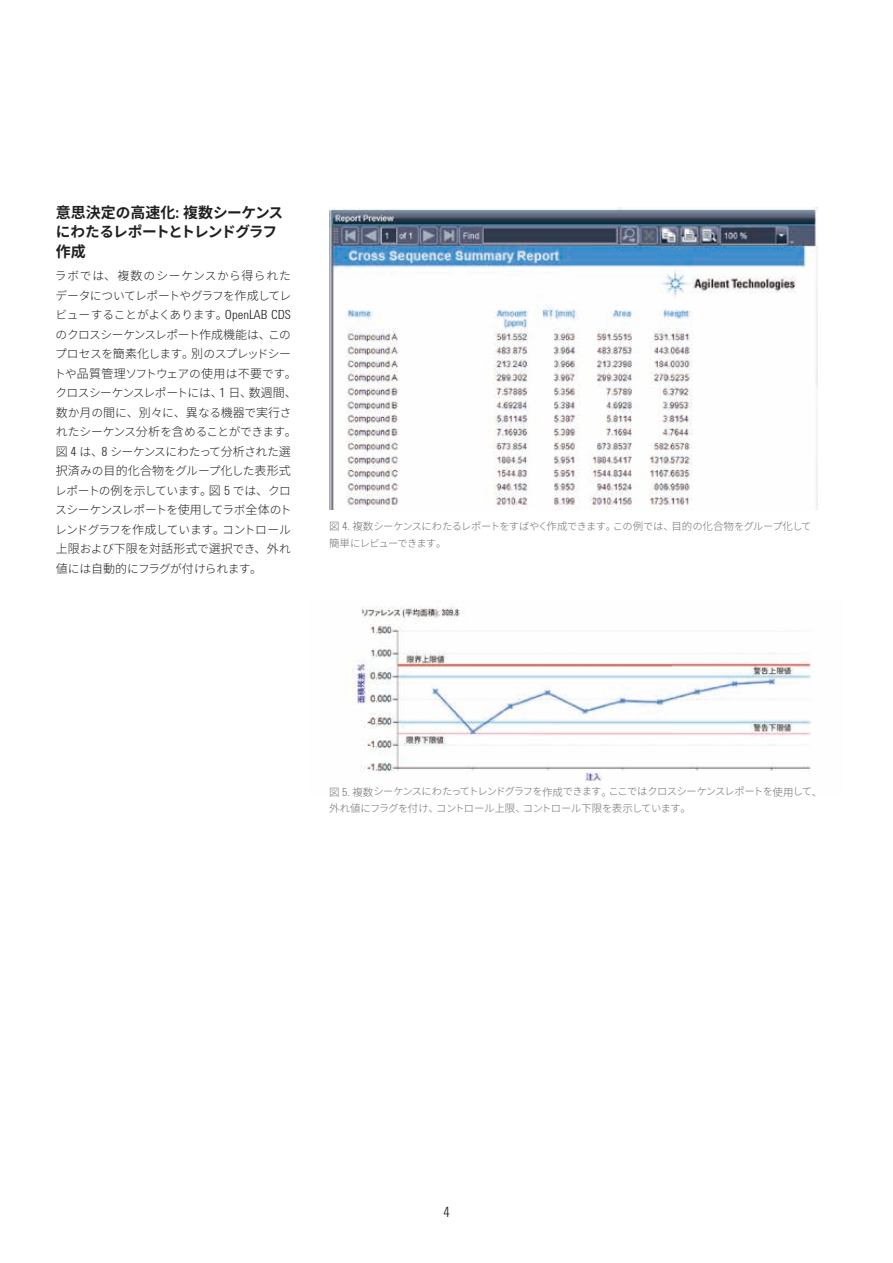
<style>
.page{position:relative;width:893px;height:1263px;background:#fff}
.page>*{position:absolute;margin:0;border:0;box-sizing:border-box;transform-origin:0 0}
.t1{font:700 15px "Noto Sans CJ Kjp";color:#221f20}
.t2{font:700 14.7px "Noto Sans CJ Kjp";letter-spacing:-.065em;color:#221f20}
.t3{font:300 14.55px "Agilent Condensed CFF";color:#221f20}
.t4{font:300 12px "Noto Sans CJ Kjp";letter-spacing:.01em;color:#221f20}
.t5{font:300 11.7px/19.5px "Noto Sans CJ Kjp";letter-spacing:-.045em;color:#221f20}
.t6{font:300 10.35px/16.5px "Noto Sans CJ Kjp";letter-spacing:-.075em;color:#6c6f71}
.s1{font-size:14.7px}
.s2{font-family:"Agilent Condensed CFF";font-size:16.2px}
.s3{font-size:12px}
.s4{font-family:"Agilent Condensed CFF";font-size:12.9px}
.s5{font-size:11.7px}
.s6{font-size:10.5px}
.s7{font-family:"Agilent Condensed CFF";font-size:11.4px}
</style>
<div class="page">
<img style="left:329px;top:207px;width:488px;height:302px">
<img style="left:348px;top:606px;width:463px;height:183px">
<p class="t1" style="left:56px;top:204px;width:229px">意思決定<span class="s1">の</span>高速化<span class="s2">:</span> 複数<span class="s1">シーケンス</span></p>
<p class="t2" style="left:56px;top:224px;width:223px">にわたるレポートとトレンドグラフ</p>
<p class="t1" style="left:56px;top:243px;width:31px">作成</p>
<p class="t5" style="left:54px;top:266px;width:244px">ラボでは<span class="s3">、複数</span>のシーケンスから<span class="s3">得</span>られたデータについてレポートやグラフを<span class="s3">作成</span>してレビューすることがよくあります<span class="s3">。</span><span class="s4">OpenLAB CDS</span>のクロスシーケンスレポート<span class="s3">作成機能</span>は<span class="s3">、</span>このプロセスを<span class="s3">簡素化</span>します<span class="s3">。別</span>のスプレッドシートや<span class="s3">品質管理</span>ソフトウェアの<span class="s3">使用</span>は<span class="s3">不要</span>です<span class="s3">。</span>クロスシーケンスレポートには<span class="s3">、</span><span class="s4">1</span> <span class="s3">日、数週間、</span></p>
<p class="t4" style="left:56px;top:406px;width:237px">数<span class="s5">か</span>月<span class="s5">の</span>間<span class="s5">に</span>、別々<span class="s5">に</span>、異<span class="s5">なる</span>機器<span class="s5">で</span>実行<span class="s5">さ</span></p>
<p class="t5" style="left:56px;top:422px;width:243px">れたシーケンス<span class="s3">分析</span>を<span class="s3">含</span>めることができます<span class="s3">。図</span> <span class="s4">4</span> は<span class="s3">、</span><span class="s4">8</span> シーケンスにわたって<span class="s3">分析</span>された<span class="s3">選</span></p>
<p class="t4" style="left:56px;top:464px;width:237px">択済<span class="s5">みの</span>目的化合物<span class="s5">をグループ</span>化<span class="s5">した</span>表形式</p>
<p class="t5" style="left:55px;top:481px;width:238px;text-align:justify">レポートの<span class="s3">例</span>を<span class="s3">示</span>しています<span class="s3">。図</span> <span class="s4">5</span> では<span class="s3">、</span>クロスシーケンスレポートを<span class="s3">使用</span>してラボ<span class="s3">全体</span>のトレンドグラフを<span class="s3">作成</span>しています<span class="s3">。</span>コントロール</p>
<p class="t4" style="left:56px;top:542px;width:237px">上限<span class="s5">および</span>下限<span class="s5">を</span>対話形式<span class="s5">で</span>選択<span class="s5">でき</span>、外<span class="s5">れ</span></p>
<p class="t5" style="left:56px;top:559px;width:208px"><span class="s3">値</span>には<span class="s3">自動的</span>にフラグが<span class="s3">付</span>けられます<span class="s3">。</span></p>
<p class="t6" style="left:329px;top:518px;width:484px"><span class="s6">図</span> <span class="s7">4.</span> <span class="s6">複数</span>シーケンスにわたるレポートをすばやく<span class="s6">作成</span>できます<span class="s6">。</span>この<span class="s6">例</span>では<span class="s6">、目的</span>の<span class="s6">化合物</span>をグループ<span class="s6">化</span>して<span class="s6">簡単</span>にレビューできます<span class="s6">。</span></p>
<p class="t6" style="left:329px;top:784px;width:495px"><span class="s6">図</span> <span class="s7">5.</span> <span class="s6">複数</span>シーケンスにわたってトレンドグラフを<span class="s6">作成</span>できます<span class="s6">。</span>ここではクロスシーケンスレポートを<span class="s6">使用</span>して<span class="s6">、外</span>れ<span class="s6">値</span>にフラグを<span class="s6">付</span>け<span class="s6">、</span>コントロール<span class="s6">上限、</span>コントロール<span class="s6">下限</span>を<span class="s6">表示</span>しています<span class="s6">。</span></p>
<p class="t3" style="left:443px;top:1201px;width:8px">4</p>
</div>
